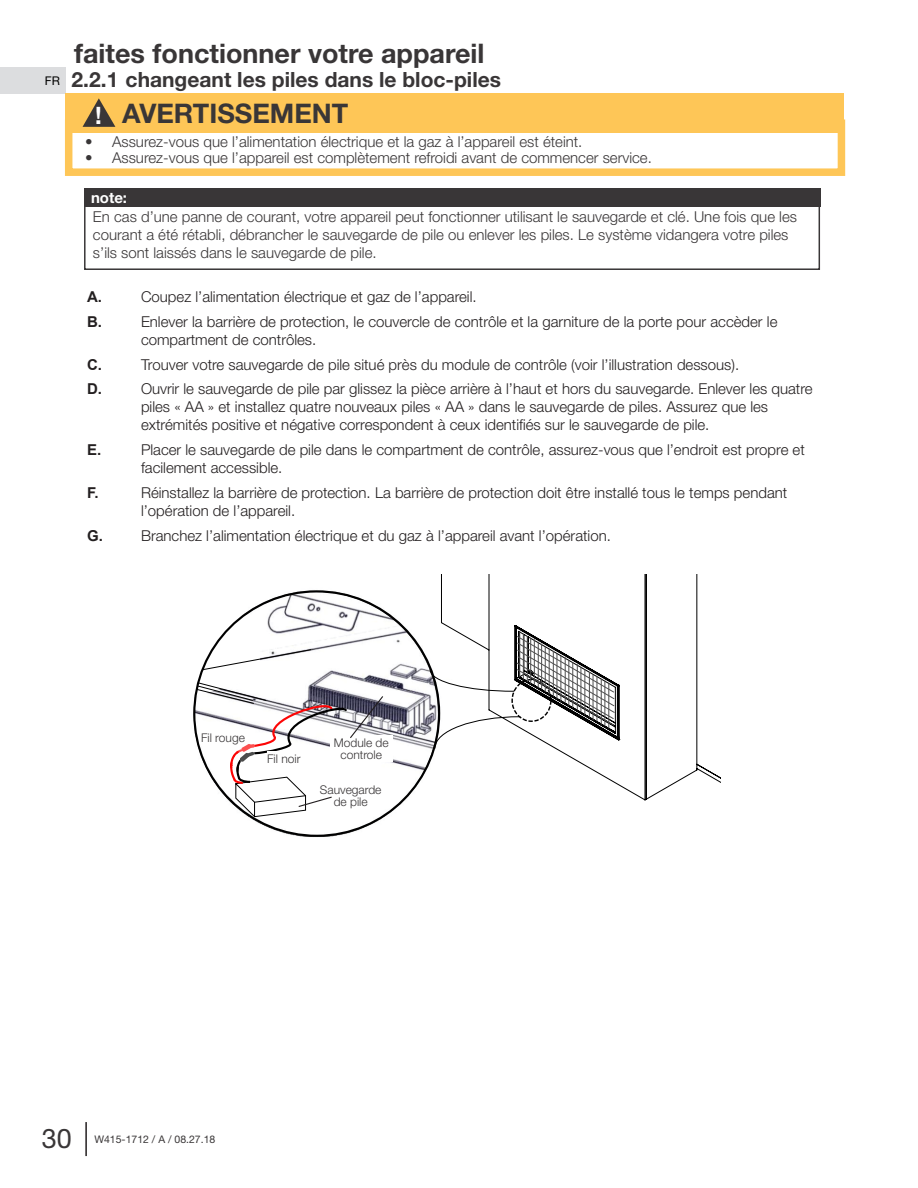
<style>
.page{position:relative;width:918px;height:1188px;background:#fff}
.page>*{position:absolute;margin:0;border:0;box-sizing:border-box;transform-origin:0 0}
.t1{font:700 27px "Helvetica Neue";color:#393637}
.t2{font:27px "Helvetica Neue";color:#393637}
.t3{font:700 24px "Helvetica Neue";color:#fff}
.t4{font:700 21px "Helvetica Neue";color:#393637}
.t5{font:300 15px/18px "Helvetica Neue";color:#231f20}
.Main_text{font:300 15px/18px "Helvetica Neue";color:#393637}
.t6{font:700 15px "Arial";color:#231f20}
.Main_text-2{font:700 15px "Helvetica Neue";color:#fff}
.Header_-_Main{font:300 12px/12px "Helvetica Neue";color:#393637;text-align:center}
.t7{font:12px "Helvetica Neue";color:#000}
.t8{font:10.5px "Helvetica Neue";color:#393637}
.t9{font:300 8.7px "Helvetica Neue";color:#000}
</style>
<div class="page">
<hr style="left:85px;top:1122px;width:2px;height:34px;background:#231f20">
<div style="left:0;top:67px;width:65px;height:27px;background:#dcdddf"></div>
<div style="left:65px;top:119px;width:780px;height:57px;border:8px solid #fec657"></div>
<div style="left:65px;top:93px;width:779px;height:39px;background:#fec657"></div>
<svg style="left:83px;top:98px;width:32px;height:29px"></svg>
<img style="left:242px;top:590px;width:193px;height:247px">
<svg style="left:441px;top:574px;width:279px;height:227px"></svg>
<div style="left:553px;top:574px;width:25px;height:21px;background:#fff"></div>
<hr style="left:519px;top:632px;width:1px;height:45px;background:#4f4f4f">
<hr style="left:523px;top:634px;width:1px;height:45px;background:#4f4f4f">
<svg style="left:429px;top:636px;width:186px;height:113px"></svg>
<div style="left:84px;top:205px;width:736px;height:65px;border:2px solid #393637"></div>
<div style="left:84px;top:188px;width:736px;height:19px;background:#393637"></div>
<div style="left:289px;top:814px;width:60px;height:15px;background:#fff"></div>
<div style="left:330px;top:735px;width:62px;height:27px;background:#fff"></div>
<svg style="left:193px;top:615px;width:191px;height:203px"></svg>
<p class="t7" style="left:45px;top:72px;width:17px">FR</p>
<h1 class="t1" style="left:74px;top:32px;width:412px">faites fonctionner votre appareil</h1>
<p class="t4" style="left:72px;top:64px;width:431px">2.2.1 changeant les piles dans le bloc-piles</p>
<p class="t3" style="left:95px;top:96px;width:8px">!</p>
<p class="t1" style="left:122px;top:92px;width:228px">AVERTISSEMENT</p>
<p class="Main_text" style="left:85px;top:132px;width:499px">• Assurez-vous que l’alimentation électrique et la gaz à l’appareil est éteint.</p>
<p class="Main_text" style="left:85px;top:148px;width:568px">• Assurez-vous que l’appareil est complètement refroidi avant de commencer service.</p>
<p class="Main_text-2" style="left:91px;top:186px;width:38px">note:</p>
<p class="Main_text" style="left:93px;top:207px;width:706px">En cas d’une panne de courant, votre appareil peut fonctionner utilisant le sauvegarde et clé. Une fois que les courant a été rétabli, débrancher le sauvegarde de pile ou enlever les piles. Le système vidangera votre piles s’ils sont laissés dans le sauvegarde de pile.</p>
<p class="t6" style="left:87px;top:287px;width:16px">A.</p>
<p class="t5" style="left:141px;top:287px;width:337px">Coupez l’alimentation électrique et gaz de l’appareil.</p>
<p class="t6" style="left:87px;top:312px;width:16px">B.</p>
<p class="t5" style="left:141px;top:312px;width:638px">Enlever la barrière de protection, le couvercle de contrôle et la garniture de la porte pour accèder le compartment de contrôles.</p>
<p class="t6" style="left:87px;top:354px;width:16px">C.</p>
<p class="t5" style="left:141px;top:355px;width:600px">Trouver votre sauvegarde de pile situé près du module de contrôle (voir l’illustration dessous).</p>
<p class="t6" style="left:87px;top:379px;width:16px">D.</p>
<p class="t5" style="left:141px;top:379px;width:673px">Ouvrir le sauvegarde de pile par glissez la pièce arrière à l’haut et hors du sauvegarde. Enlever les quatre piles « AA » et installez quatre nouveaux piles « AA » dans le sauvegarde de piles. Assurez que les extrémités positive et négative correspondent à ceux identifiés sur le sauvegarde de pile.</p>
<p class="t6" style="left:87px;top:440px;width:16px">E.</p>
<p class="t5" style="left:141px;top:440px;width:665px">Placer le sauvegarde de pile dans le compartment de contrôle, assurez-vous que l’endroit est propre et facilement accessible.</p>
<p class="t6" style="left:87px;top:483px;width:13px">F.</p>
<p class="t5" style="left:141px;top:483px;width:648px">Réinstallez la barrière de protection. La barrière de protection doit être installé tous le temps pendant l’opération de l’appareil.</p>
<p class="t6" style="left:87px;top:525px;width:17px">G.</p>
<p class="t5" style="left:141px;top:526px;width:471px">Branchez l’alimentation électrique et du gaz à l’appareil avant l’opération.</p>
<p class="Header_-_Main" style="left:201px;top:731px;width:45px">Fil rouge</p>
<p class="t9" style="left:213px;top:733px;width:34px">Red wire</p>
<p class="t9" style="left:268px;top:750px;width:40px">Black wire</p>
<p class="Header_-_Main" style="left:267px;top:753px;width:35px">Fil noir</p>
<p class="t9" style="left:332px;top:733px;width:59px">Control module</p>
<p class="Header_-_Main" style="left:334px;top:736px;width:56px">Module de controle</p>
<p class="Header_-_Main" style="left:320px;top:783px;width:63px">Sauvegarde</p>
<p class="Header_-_Main" style="left:334px;top:795px;width:36px">de pile</p>
<h1 class="t2" style="left:42px;top:1119px;width:32px">30</h1>
<p class="t8" style="left:94px;top:1131px;width:123px">W415-1712 / A / 08.27.18</p>
</div>
